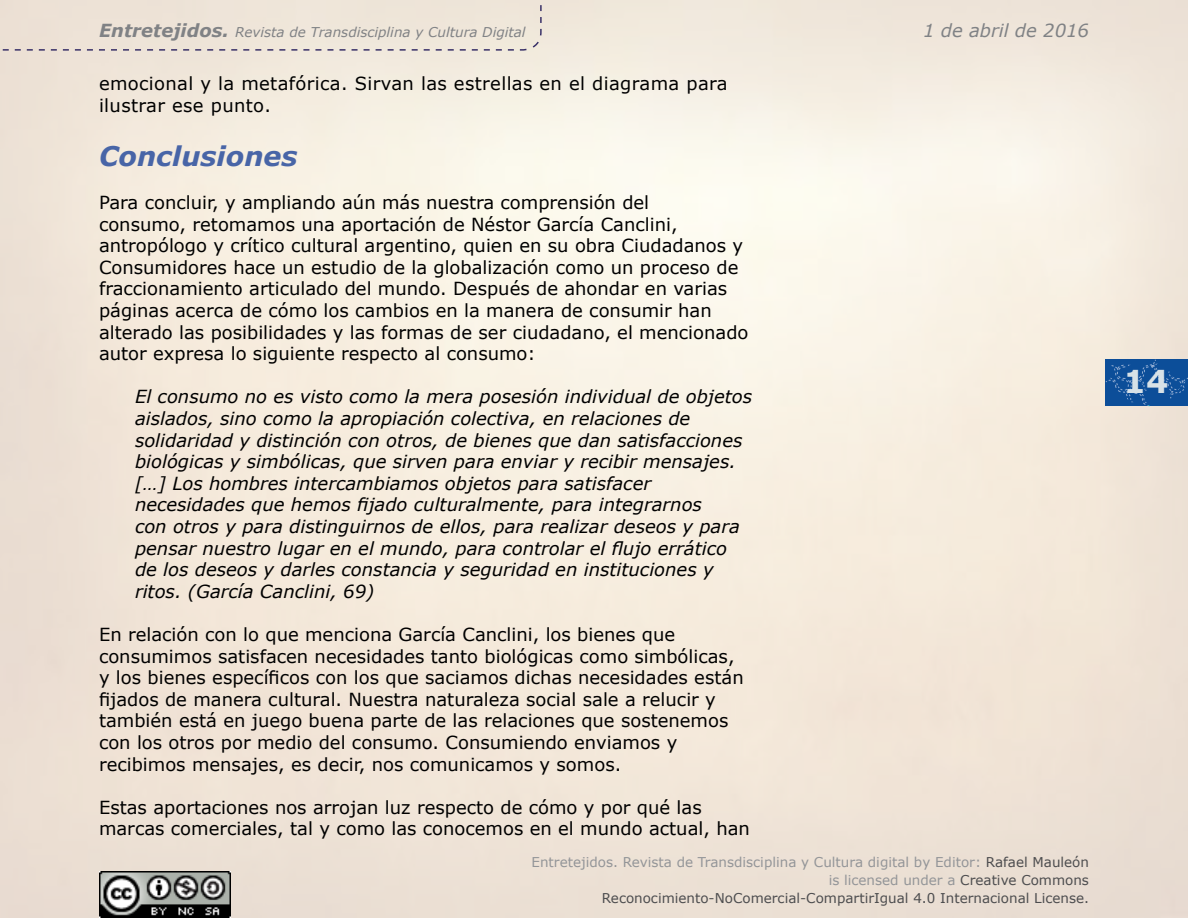
<style>
.page{position:relative;width:1188px;height:918px;background:#fff}
.page>*{position:absolute;margin:0;border:0;box-sizing:border-box;transform-origin:0 0}
.t1{font:700 31.5px "Verdana";color:#d8e2e7}
.t2{font:italic 700 27px "Verdana";color:#4865a7}
.t3{font:18px/21.6px "Verdana";color:#000}
.t4{font:italic 18px/21.6px "Verdana";color:#000}
.t5{font:18px/21.6px "Verdana";letter-spacing:.02em;color:#000}
.t6{font:italic 18px "Verdana";color:#808285}
.t7{font:13.5px/18px "Verdana";color:#4d4d4f;text-align:right}
.t8{font:italic 13.5px "Verdana";color:#808285}
.s1{font-weight:700;font-size:18px}
.s2{color:#939598}
</style>
<div class="page">
<img style="left:0;top:0;width:1188px;height:918px">
<img style="left:99px;top:872px;width:132px;height:46px">
<svg style="left:1105px;top:359px;width:83px;height:48px;background:#18569d"></svg>
<div style="left:0;top:0;width:542px;height:51px;background:#eee5d8"></div>
<p class="t8" style="left:99px;top:23px;width:428px"><span class="s1">Entretejidos.</span> Revista de Transdisciplina y Cultura Digital</p>
<p class="t6" style="left:923px;top:18px;width:168px">1 de abril de 2016</p>
<p class="t5" style="left:99px;top:73px;width:630px">emocional y la metafórica. Sirvan las estrellas en el diagrama para ilustrar ese punto.</p>
<h2 class="t2" style="left:99px;top:137px;width:200px">Conclusiones</h2>
<p class="t3" style="left:99px;top:192px;width:651px">Para concluir, y ampliando aún más nuestra comprensión del<br>consumo, retomamos una aportación de Néstor García Canclini, antropólogo y crítico cultural argentino, quien en su obra Ciudadanos y Consumidores hace un estudio de la globalización como un proceso de fraccionamiento articulado del mundo. Después de ahondar en varias páginas acerca de cómo los cambios en la manera de consumir han alterado las posibilidades y las formas de ser ciudadano, el mencionado autor expresa lo siguiente respecto al consumo:</p>
<p class="t4" style="left:135px;top:386px;width:619px">El consumo no es visto como la mera posesión individual de objetos aislados, sino como la apropiación colectiva, en relaciones de solidaridad y distinción con otros, de bienes que dan satisfacciones biológicas y simbólicas, que sirven para enviar y recibir mensajes. […] Los hombres intercambiamos objetos para satisfacer necesidades que hemos fijado culturalmente, para integrarnos<br>con otros y para distinguirnos de ellos, para realizar deseos y para pensar nuestro lugar en el mundo, para controlar el flujo errático de los deseos y darles constancia y seguridad en instituciones y ritos. (García Canclini, 69)</p>
<p class="t3" style="left:99px;top:624px;width:646px">En relación con lo que menciona García Canclini, los bienes que consumimos satisfacen necesidades tanto biológicas como simbólicas, y los bienes específicos con los que saciamos dichas necesidades están fijados de manera cultural. Nuestra naturaleza social sale a relucir y también está en juego buena parte de las relaciones que sostenemos con los otros por medio del consumo. Consumiendo enviamos y recibimos mensajes, es decir, nos comunicamos y somos.</p>
<p class="t3" style="left:99px;top:796px;width:652px">Estas aportaciones nos arrojan luz respecto de cómo y por qué las marcas comerciales, tal y como las conocemos en el mundo actual, han</p>
<p class="t7" style="left:532px;top:853px;width:559px"><span class="s2">Entretejidos. Revista de Transdisciplina y Cultura digital by Editor:</span> Rafael Mauleón <span class="s2">is licensed under a</span> Creative Commons<br>Reconocimiento-NoComercial-CompartirIgual 4.0 Internacional License.</p>
<h1 class="t1" style="left:1124px;top:359px;width:46px">14</h1>
</div>
